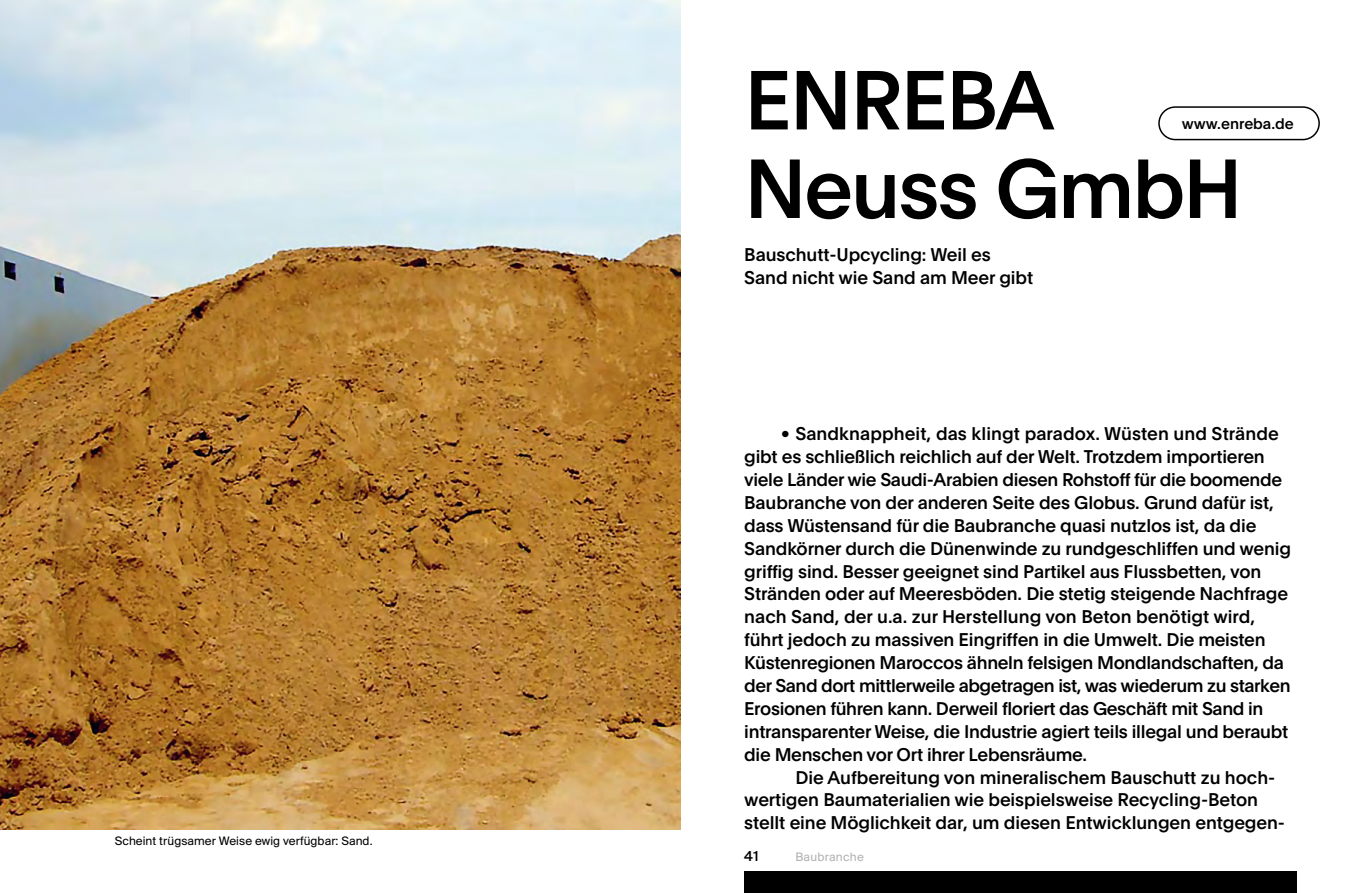
<style>
.page{position:relative;width:1361px;height:893px;background:#fff}
.page>*{position:absolute;margin:0;border:0;box-sizing:border-box;transform-origin:0 0}
.t1{font:500 81.75px/88.5px "Plain";letter-spacing:-.02em;color:#000}
.t2{font:500 18px/23px "Plain";letter-spacing:-.01em;color:#000}
.t3{font:500 15px "Plain";color:#000}
.t4{font:500 15px "Suisse Sans";color:#000}
.t5{font:12.75px "Suisse Sans";letter-spacing:.005em;color:#000}
.t6{font:12.75px "Suisse Sans";letter-spacing:.025em;color:#b3b2b2}
</style>
<div class="page">
<div style="left:1158px;top:106px;width:162px;height:34px;border:2px solid #000;border-radius:16px"></div>
<div style="left:744px;top:872px;width:553px;height:21px;background:#000"></div>
<img style="left:0;top:0;width:680px;height:829px">
<p class="t5" style="left:115px;top:833px;width:259px">Scheint trügsamer Weise ewig verfügbar: Sand.</p>
<h1 class="t1" style="left:744px;top:52px;width:500px">ENREBA<br>Neuss GmbH</h1>
<p class="t3" style="left:1181px;top:113px;width:114px">www.enreba.de</p>
<p class="t2" style="left:744px;top:242px;width:290px">Bauschutt-Upcycling: Weil es<br>Sand nicht wie Sand am Meer gibt</p>
<p class="t2" style="left:744px;top:422px;width:548px;text-indent:37px">• Sandknappheit, das klingt paradox. Wüsten und Strände gibt es schließlich reichlich auf der Welt. Trotzdem importieren viele Länder wie Saudi-Arabien diesen Rohstoff für die boomende Baubranche von der anderen Seite des Globus. Grund dafür ist, dass Wüstensand für die Baubranche quasi nutzlos ist, da die Sandkörner durch die Dünenwinde zu rundgeschliffen und wenig griffig sind. Besser geeignet sind Partikel aus Flussbetten, von Stränden oder auf Meeresböden. Die stetig steigende Nachfrage nach Sand, der u.a. zur Herstellung von Beton benötigt wird, führt jedoch zu massiven Eingriffen in die Umwelt. Die meisten Küstenregionen Maroccos ähneln felsigen Mondlandschaften, da der Sand dort mittlerweile abgetragen ist, was wiederum zu starken Erosionen führen kann. Derweil floriert das Geschäft mit Sand in intransparenter Weise, die Industrie agiert teils illegal und beraubt die Menschen vor Ort ihrer Lebensräume.</p>
<p class="t2" style="left:744px;top:765px;width:542px;text-indent:51px">Die Aufbereitung von mineralischem Bauschutt zu hoch&shy;wertigen Baumaterialien wie beispielsweise Recycling-Beton stellt eine Möglichkeit dar, um diesen Entwicklungen entgegen-</p>
<p class="t4" style="left:744px;top:847px;width:16px">41</p>
<p class="t6" style="left:795px;top:849px;width:70px">Baubranche</p>
</div>
